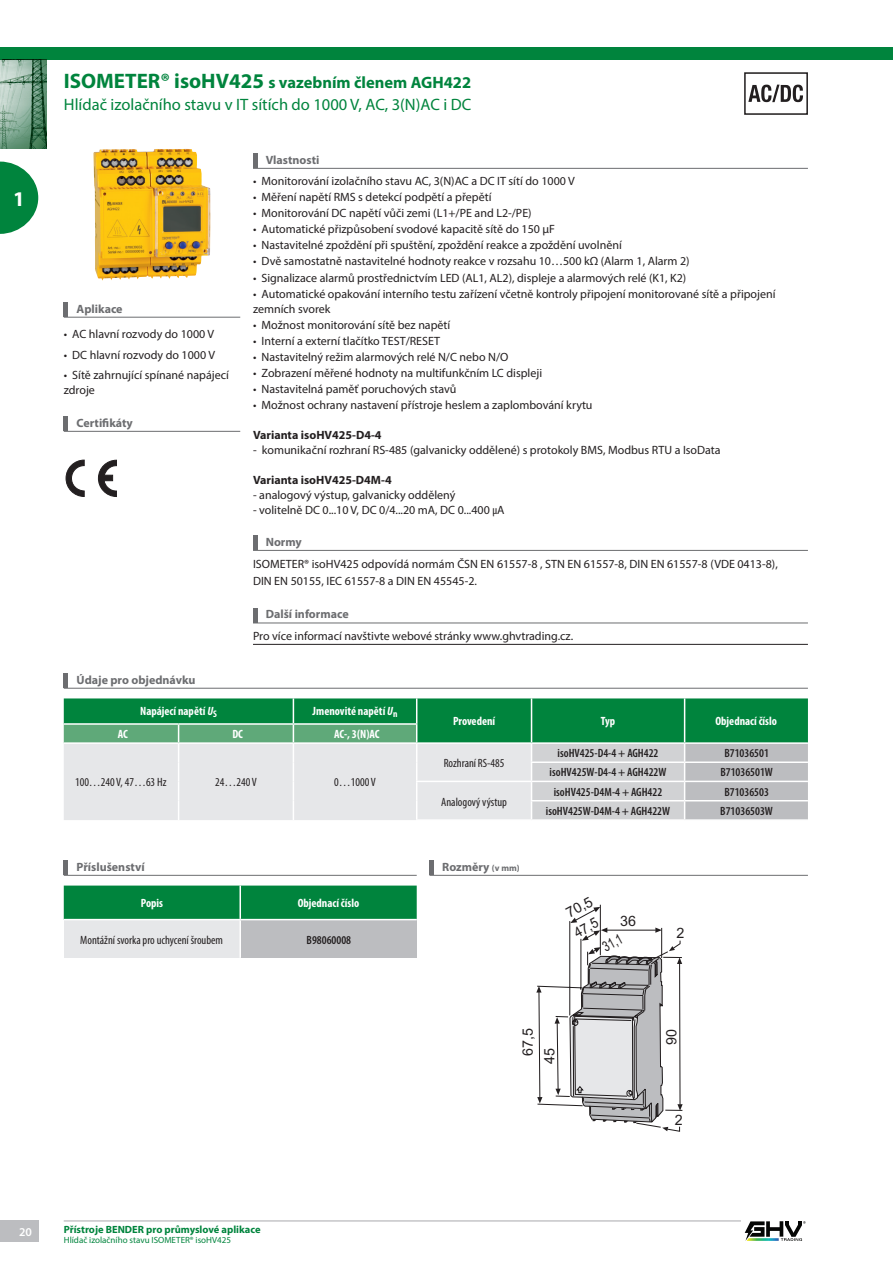
<style>
.page{position:relative;width:893px;height:1263px;background:#fff}
.page>*{position:absolute;margin:0;border:0;box-sizing:border-box;transform-origin:0 0}
.t1{font:700 21px "Myriad Pro";color:#fff}
.t2{font:16.5px/22.2px "Myriad Pro";color:#00843d}
.t3{font:14.4px/21.3px "Arial";color:#231f20}
.t4{font:14.4px "Arial";color:#231f20;scale:.75 1}
.t5{font:12px/15px "Myriad Pro";color:#231f20}
.t6{font:600 condensed 12px "Myriad Pro";color:#231f20}
.t7{font:700 condensed 12px "Myriad Pro";color:#fff}
.t8{font:700 12px "Myriad Pro";color:#6c6d70}
.t9{font:condensed 12px "Myriad Pro";color:#231f20}
.t10{font:700 12px "Myriad Pro";color:#231f20}
.t11{font:600 12px "Myriad Pro";color:#fff}
.t12{font:700 10.5px "Myriad Pro";color:#00843d}
.t13{font:9px "Myriad Pro";color:#00843d}
.s1{font-weight:700;font-size:21px}
.s2{font-weight:700}
.s3{font-stretch:condensed}
.s4{font-style:italic}
.s5{font-size:9px}
</style>
<div class="page">
<svg style="left:0;top:161px;width:38px;height:73px"></svg>
<div style="left:0;top:1220px;width:38px;height:22px;background:#bcbdc0"></div>
<hr style="left:64px;top:1220px;width:691px;height:1px;background:#a8a9ad">
<div style="left:742px;top:1218px;width:66px;height:26px;background:#fff"></div>
<svg style="left:745px;top:1221px;width:60px;height:20px"></svg>
<div style="left:0;top:47px;width:893px;height:13px;background:#00843d"></div>
<img style="left:0;top:60px;width:47px;height:89px">
<hr style="left:253px;top:168px;width:555px;height:1px;background:#6c6d70">
<hr style="left:253px;top:550px;width:555px;height:1px;background:#6c6d70">
<hr style="left:253px;top:623px;width:555px;height:1px;background:#6c6d70">
<hr style="left:253px;top:644px;width:555px;height:1px;background:#231f20">
<hr style="left:253px;top:153px;width:4px;height:15px;background:#6c6d70">
<hr style="left:253px;top:535px;width:4px;height:15px;background:#6c6d70">
<hr style="left:253px;top:608px;width:4px;height:15px;background:#6c6d70">
<hr style="left:64px;top:317px;width:176px;height:1px;background:#6c6d70">
<hr style="left:64px;top:431px;width:176px;height:1px;background:#6c6d70">
<hr style="left:64px;top:302px;width:4px;height:15px;background:#6c6d70">
<hr style="left:64px;top:416px;width:4px;height:15px;background:#6c6d70">
<svg style="left:66px;top:460px;width:19px;height:37px"></svg>
<svg style="left:98px;top:460px;width:19px;height:37px"></svg>
<div style="left:64px;top:885px;width:353px;height:34px;background:#00843d"></div>
<div style="left:64px;top:919px;width:176px;height:39px;background:#e6e7e9"></div>
<div style="left:240px;top:919px;width:177px;height:39px;background:#bcbdc0"></div>
<hr style="left:239px;top:885px;width:2px;height:34px;background:#fff">
<hr style="left:64px;top:919px;width:176px;height:1px;background:#fff">
<hr style="left:240px;top:919px;width:177px;height:1px;background:#fff">
<hr style="left:239px;top:920px;width:2px;height:38px;background:#fff">
<hr style="left:64px;top:875px;width:353px;height:1px;background:#6c6d70">
<hr style="left:64px;top:860px;width:4px;height:15px;background:#6c6d70">
<img style="left:93px;top:149px;width:118px;height:132px">
<hr style="left:64px;top:688px;width:744px;height:1px;background:#6c6d70">
<hr style="left:64px;top:673px;width:4px;height:15px;background:#6c6d70">
<div style="left:744px;top:72px;width:64px;height:43px;border:2px solid #231f20"></div>
<svg style="left:748px;top:85px;width:55px;height:17px"></svg>
<svg style="left:64px;top:698px;width:744px;height:122px;background:#96c1ab"></svg>
<hr style="left:429px;top:875px;width:379px;height:1px;background:#6c6d70">
<div style="left:429px;top:860px;width:5px;height:15px;background:#6c6d70"></div>
<svg style="left:536px;top:904px;width:147px;height:228px"></svg>
<h1 class="t1" style="left:13px;top:185px;width:13px">1</h1>
<h2 class="t2" style="left:64px;top:71px;width:409px"><span class="s1">ISOMETER® isoHV425</span> <span class="s2">s vazebním členem AGH422<br></span>Hlídač izolačního stavu v IT sítích do 1000 V, AC, 3(N)AC i DC</h2>
<p class="t8" style="left:77px;top:301px;width:48px">Aplikace</p>
<p class="t5" style="left:64px;top:326px;width:152px">• AC hlavní rozvody do 1000 V</p>
<p class="t5" style="left:64px;top:347px;width:153px">• DC hlavní rozvody do 1000 V</p>
<p class="t5" style="left:64px;top:367px;width:167px">• Sítě zahrnující spínané napájecí zdroje</p>
<p class="t8" style="left:77px;top:415px;width:58px">Certifikáty</p>
<p class="t8" style="left:266px;top:152px;width:55px">Vlastnosti</p>
<p class="t5" style="left:253px;top:173px;width:323px">• Monitorování izolačního stavu AC, 3(N)AC a DC IT sítí do 1000 V</p>
<p class="t5" style="left:253px;top:189px;width:240px">• Měření napětí RMS s detekcí podpětí a přepětí</p>
<p class="t5" style="left:253px;top:205px;width:280px">• Monitorování DC napětí vůči zemi (L1+/PE and L2-/PE)</p>
<p class="t5" style="left:253px;top:222px;width:304px">• Automatické přizpůsobení svodové kapacitě sítě do 150 μF</p>
<p class="t5" style="left:253px;top:238px;width:370px">• Nastavitelné zpoždění při spuštění, zpoždění reakce a zpoždění uvolnění</p>
<p class="t5" style="left:253px;top:254px;width:438px">• Dvě samostatně nastavitelné hodnoty reakce v rozsahu 10…500 kΩ (Alarm 1, Alarm 2)</p>
<p class="t5" style="left:253px;top:270px;width:435px">• Signalizace alarmů prostřednictvím LED (AL1, AL2), displeje a alarmových relé (K1, K2)</p>
<p class="t5" style="left:253px;top:286px;width:524px">• Automatické opakování interního testu zařízení včetně kontroly připojení monitorované sítě a připojení zemních svorek</p>
<p class="t5" style="left:253px;top:317px;width:199px">• Možnost monitorování sítě bez napětí</p>
<p class="t5" style="left:253px;top:333px;width:189px">• Interní a externí tlačítko TEST/RESET</p>
<p class="t5" style="left:253px;top:349px;width:257px">• Nastavitelný režim alarmových relé N/C nebo N/O</p>
<p class="t5" style="left:253px;top:365px;width:291px">• Zobrazení měřené hodnoty na multifunkčním LC displeji</p>
<p class="t5" style="left:253px;top:381px;width:205px">• Nastavitelná paměť poruchových stavů</p>
<p class="t5" style="left:253px;top:397px;width:341px">• Možnost ochrany nastavení přístroje heslem a zaplombování krytu</p>
<p class="t10" style="left:253px;top:427px;width:130px">Varianta isoHV425-D4-4</p>
<p class="t5" style="left:253px;top:442px;width:469px">- komunikační rozhraní RS-485 (galvanicky oddělené) s protokoly BMS, Modbus RTU a IsoData</p>
<p class="t10" style="left:253px;top:472px;width:140px">Varianta isoHV425-D4M-4</p>
<p class="t5" style="left:253px;top:487px;width:204px">- analogový výstup, galvanicky oddělený</p>
<p class="t5" style="left:253px;top:502px;width:253px">- volitelně DC 0...10 V, DC 0/4...20 mA, DC 0...400 <span class="s3">μ</span>A</p>
<p class="t8" style="left:266px;top:534px;width:38px">Normy</p>
<p class="t5" style="left:253px;top:555px;width:526px;line-height:17.2px">ISOMETER® isoHV425 odpovídá normám ČSN EN 61557-8 , STN EN 61557-8, DIN EN 61557-8 (VDE 0413-8),<br>DIN EN 50155, IEC 61557-8 a DIN EN 45545-2.</p>
<p class="t8" style="left:266px;top:606px;width:84px">Další informace</p>
<p class="t5" style="left:253px;top:628px;width:322px">Pro více informací navštivte webové stránky www.ghvtrading.cz.</p>
<p class="t8" style="left:77px;top:672px;width:121px">Údaje pro objednávku</p>
<p class="t7" style="left:140px;top:704px;width:78px">Napájecí napětí <span class="s4">U</span><sub>S</sub></p>
<p class="t7" style="left:313px;top:704px;width:86px">Jmenovité napětí <span class="s4">U</span><sub>n</sub></p>
<p class="t7" style="left:118px;top:726px;width:12px">AC</p>
<p class="t7" style="left:232px;top:726px;width:12px">DC</p>
<p class="t7" style="left:334px;top:726px;width:47px">AC-, 3(N)AC</p>
<p class="t9" style="left:75px;top:775px;width:93px">100…240 V, 47…63 Hz</p>
<p class="t9" style="left:215px;top:775px;width:43px">24…240 V</p>
<p class="t9" style="left:334px;top:775px;width:43px">0…1000 V</p>
<p class="t8" style="left:77px;top:859px;width:70px">Příslušenství</p>
<p class="t7" style="left:141px;top:895px;width:24px">Popis</p>
<p class="t7" style="left:298px;top:895px;width:63px">Objednací číslo</p>
<p class="t9" style="left:80px;top:932px;width:144px">Montážní svorka pro uchycení šroubem</p>
<p class="t6" style="left:307px;top:933px;width:46px">B98060008</p>
<p class="t7" style="left:453px;top:713px;width:44px">Provedení</p>
<p class="t7" style="left:601px;top:713px;width:16px">Typ</p>
<p class="t7" style="left:715px;top:713px;width:63px">Objednací číslo</p>
<p class="t9" style="left:444px;top:755px;width:62px">Rozhraní RS-485</p>
<p class="t9" style="left:441px;top:795px;width:67px">Analogový výstup</p>
<p class="t8" style="left:442px;top:859px;width:79px">Rozměry <span class="s5">(v mm)</span></p>
<p class="t6" style="left:558px;top:747px;width:102px">isoHV425-D4-4 + AGH422</p>
<p class="t6" style="left:724px;top:747px;width:46px">B71036501</p>
<p class="t6" style="left:550px;top:766px;width:118px">isoHV425W-D4-4 + AGH422W</p>
<p class="t6" style="left:720px;top:766px;width:54px">B71036501W</p>
<p class="t6" style="left:554px;top:785px;width:110px">isoHV425-D4M-4 + AGH422</p>
<p class="t6" style="left:724px;top:785px;width:46px">B71036503</p>
<p class="t6" style="left:546px;top:804px;width:126px">isoHV425W-D4M-4 + AGH422W</p>
<p class="t6" style="left:720px;top:804px;width:54px">B71036503W</p>
<p class="t3" style="left:560px;top:905px;width:32px;rotate:-28deg">70,5<br>47,5</p>
<p class="t3" style="left:620px;top:910px;width:17px">36</p>
<p class="t4" style="left:599px;top:939px;width:29px;rotate:-28deg">31,1</p>
<p class="t3" style="left:677px;top:922px;width:9px">2</p>
<p class="t3" style="left:517px;top:1055px;width:29px;rotate:-90deg">67,5</p>
<p class="t3" style="left:539px;top:1064px;width:17px;rotate:-90deg">45</p>
<p class="t3" style="left:661px;top:1045px;width:17px;rotate:-90deg">90</p>
<p class="t3" style="left:675px;top:1109px;width:9px">2</p>
<p class="t11" style="left:19px;top:1224px;width:14px">20</p>
<p class="t12" style="left:64px;top:1222px;width:198px">Přístroje BENDER pro průmyslové aplikace</p>
<p class="t13" style="left:64px;top:1234px;width:169px">Hlídač izolačního stavu ISOMETER® isoHV425</p>
</div>
